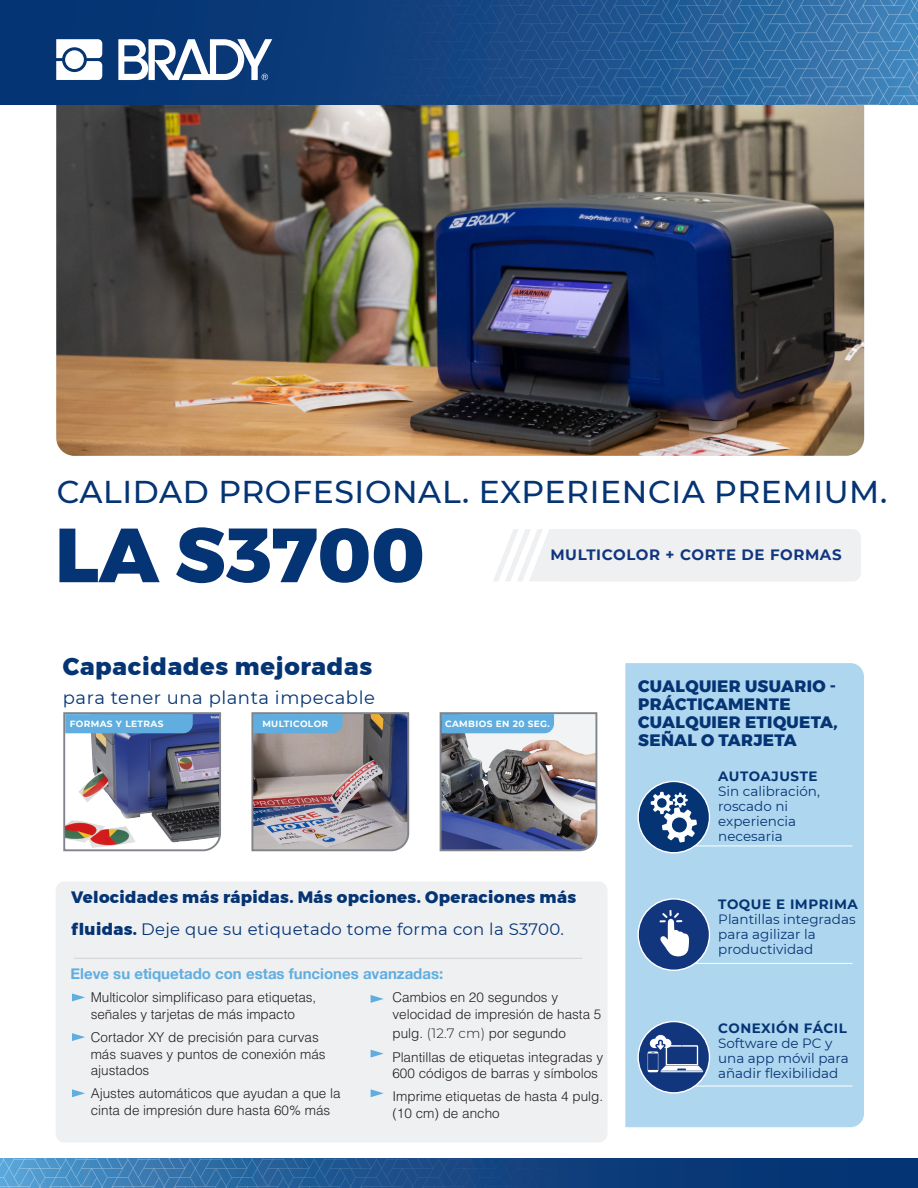
<style>
.page{position:relative;width:918px;height:1188px;background:#fff}
.page>*{position:absolute;margin:0;border:0;box-sizing:border-box;transform-origin:0 0}
._01_Product_Title{font:800 76.5px "Montserrat";color:#053474}
._05_Body_copy{font:500 31.5px "Montserrat";letter-spacing:.02em;color:#053474}
._05_Body_copy-2{font:800 24px "Montserrat";letter-spacing:.03em;color:#053474}
._05_Body_copy-3{font:18px "Montserrat";letter-spacing:.03em;color:#053474}
._01_Product_Title-2{font:800 16.5px/31.5px "Montserrat";letter-spacing:.02em;color:#053474}
._05_Body_copy-4{font:700 15px "Helvetica Neue";color:#60aee0}
._01_Product_Title-3{font:700 15px "Montserrat";letter-spacing:.04em;color:#11367e}
._05_Body_copy-5{font:300 13.5px/16.5px "Helvetica LT Std";color:#231f20}
._01_Product_Title-4{font:13.5px/15px "Montserrat";color:#053474}
._01_Product_Title-5{font:700 9px "Montserrat";letter-spacing:.04em;color:#fff}
.s1{font-weight:400}
.s2{font-family:"Montserrat"}
.s3{font-weight:700}
</style>
<div class="page">
<div style="left:625px;top:663px;width:239px;height:464px;background:#afd6ef"></div>
<div style="left:56px;top:881px;width:552px;height:262px;background:#eff0f2;border-radius:9px"></div>
<hr style="left:695px;top:846px;width:158px;height:1px;background:#fff">
<img style="left:0;top:1158px;width:918px;height:30px">
<img style="left:56px;top:104px;width:808px;height:352px">
<img style="left:0;top:0;width:918px;height:104px">
<hr style="left:695px;top:963px;width:158px;height:1px;background:#fff">
<hr style="left:695px;top:1086px;width:158px;height:1px;background:#fff">
<hr style="left:74px;top:958px;width:508px;height:1px;background:#d1d2d4">
<svg style="left:56px;top:39px;width:46px;height:41px"></svg>
<div style="left:65px;top:50px;width:19px;height:19px;background:#fff;border-radius:50%"></div>
<svg style="left:118px;top:39px;width:154px;height:41px"></svg>
<div style="left:638px;top:1022px;width:71px;height:71px;background:#11367e;border-radius:50%"></div>
<div style="left:637px;top:1021px;width:73px;height:73px;border:1px solid #fff;border-radius:50%"></div>
<img style="left:251px;top:712px;width:159px;height:140px">
<img style="left:439px;top:712px;width:159px;height:140px">
<div style="left:638px;top:781px;width:71px;height:72px;background:#053474;border-radius:50%"></div>
<div style="left:637px;top:781px;width:73px;height:73px;border:1px solid #fff;border-radius:50%"></div>
<svg style="left:651px;top:792px;width:46px;height:50px"></svg>
<div style="left:638px;top:899px;width:71px;height:71px;background:#11367e;border-radius:50%"></div>
<div style="left:637px;top:898px;width:73px;height:73px;border:1px solid #fff;border-radius:50%"></div>
<svg style="left:660px;top:910px;width:29px;height:46px"></svg>
<svg style="left:63px;top:712px;width:158px;height:140px"></svg>
<div style="left:554px;top:529px;width:307px;height:52px;background:#eff0f2;border-radius:9px"></div>
<svg style="left:493px;top:529px;width:67px;height:52px"></svg>
<svg style="left:72px;top:993px;width:13px;height:8px"></svg>
<svg style="left:371px;top:995px;width:13px;height:8px"></svg>
<svg style="left:72px;top:1033px;width:13px;height:8px"></svg>
<svg style="left:371px;top:1050px;width:13px;height:8px"></svg>
<svg style="left:72px;top:1089px;width:13px;height:8px"></svg>
<svg style="left:371px;top:1089px;width:13px;height:8px"></svg>
<svg style="left:648px;top:1035px;width:55px;height:37px"></svg>
<p class="_05_Body_copy" style="left:57px;top:470px;width:832px">CALIDAD PROFESIONAL. EXPERIENCIA PREMIUM.</p>
<p class="_01_Product_Title" style="left:55px;top:493px;width:371px">LA S3700</p>
<p class="_01_Product_Title-3" style="left:550px;top:544px;width:293px">MULTICOLOR + CORTE DE FORMAS</p>
<p class="_05_Body_copy-2" style="left:63px;top:647px;width:311px">Capacidades mejoradas</p>
<p class="_05_Body_copy-3" style="left:63px;top:685px;width:314px">para tener una planta impecable</p>
<p class="_01_Product_Title-5" style="left:70px;top:717px;width:95px">FORMAS Y LETRAS</p>
<p class="_01_Product_Title-5" style="left:262px;top:717px;width:67px">MULTICOLOR</p>
<p class="_01_Product_Title-5" style="left:445px;top:717px;width:106px">CAMBIOS EN 20 SEG.</p>
<p class="_01_Product_Title-2" style="left:71px;top:882px;width:506px">Velocidades más rápidas. Más opciones. Operaciones más fluidas. <span class="s1">Deje que su etiquetado tome forma con la S3700.</span></p>
<p class="_05_Body_copy-4" style="left:70px;top:962px;width:374px">Eleve su etiquetado con estas funciones avanzadas:</p>
<p class="_05_Body_copy-5" style="left:91px;top:989px;width:227px">Multicolor simplificaso para etiquetas, señales y tarjetas de más impacto</p>
<p class="_05_Body_copy-5" style="left:91px;top:1029px;width:236px">Cortador XY de precisión para curvas más suaves y puntos de conexión más ajustados</p>
<p class="_05_Body_copy-5" style="left:91px;top:1085px;width:251px">Ajustes automáticos que ayudan a que la cinta de impresión dure hasta 60% más</p>
<p class="_05_Body_copy-5" style="left:392px;top:989px;width:211px">Cambios en 20 segundos y velocidad de impresión de hasta 5</p>
<p class="_05_Body_copy-5" style="left:392px;top:1025px;width:175px">pulg. <span class="s2">(12.7 cm)</span> por segundo</p>
<p class="_05_Body_copy-5" style="left:392px;top:1048px;width:212px">Plantillas de etiquetas integradas y<br>600 códigos de barras y símbolos</p>
<p class="_05_Body_copy-5" style="left:392px;top:1088px;width:212px">Imprime etiquetas de hasta 4 pulg. (10 cm) de ancho</p>
<p class="_01_Product_Title-2" style="left:638px;top:670px;width:199px">CUALQUIER USUARIO -</p>
<p class="_01_Product_Title-2" style="left:638px;top:688px;width:154px">PRÁCTICAMENTE</p>
<p class="_01_Product_Title-2" style="left:638px;top:706px;width:201px">CUALQUIER ETIQUETA,</p>
<p class="_01_Product_Title-2" style="left:638px;top:724px;width:160px">SEÑAL O TARJETA</p>
<p class="_01_Product_Title-4" style="left:718px;top:769px;width:103px"><span class="s3">AUTOAJUSTE<br></span>Sin calibración, roscado ni experiencia necesaria</p>
<p class="_01_Product_Title-4" style="left:718px;top:896px;width:141px"><span class="s3">TOQUE E IMPRIMA<br></span>Plantillas integradas para agilizar la productividad</p>
<p class="_01_Product_Title-4" style="left:718px;top:1020px;width:132px"><span class="s3">CONEXIÓN FÁCIL<br></span>Software de PC y una app móvil para añadir flexibilidad</p>
</div>
